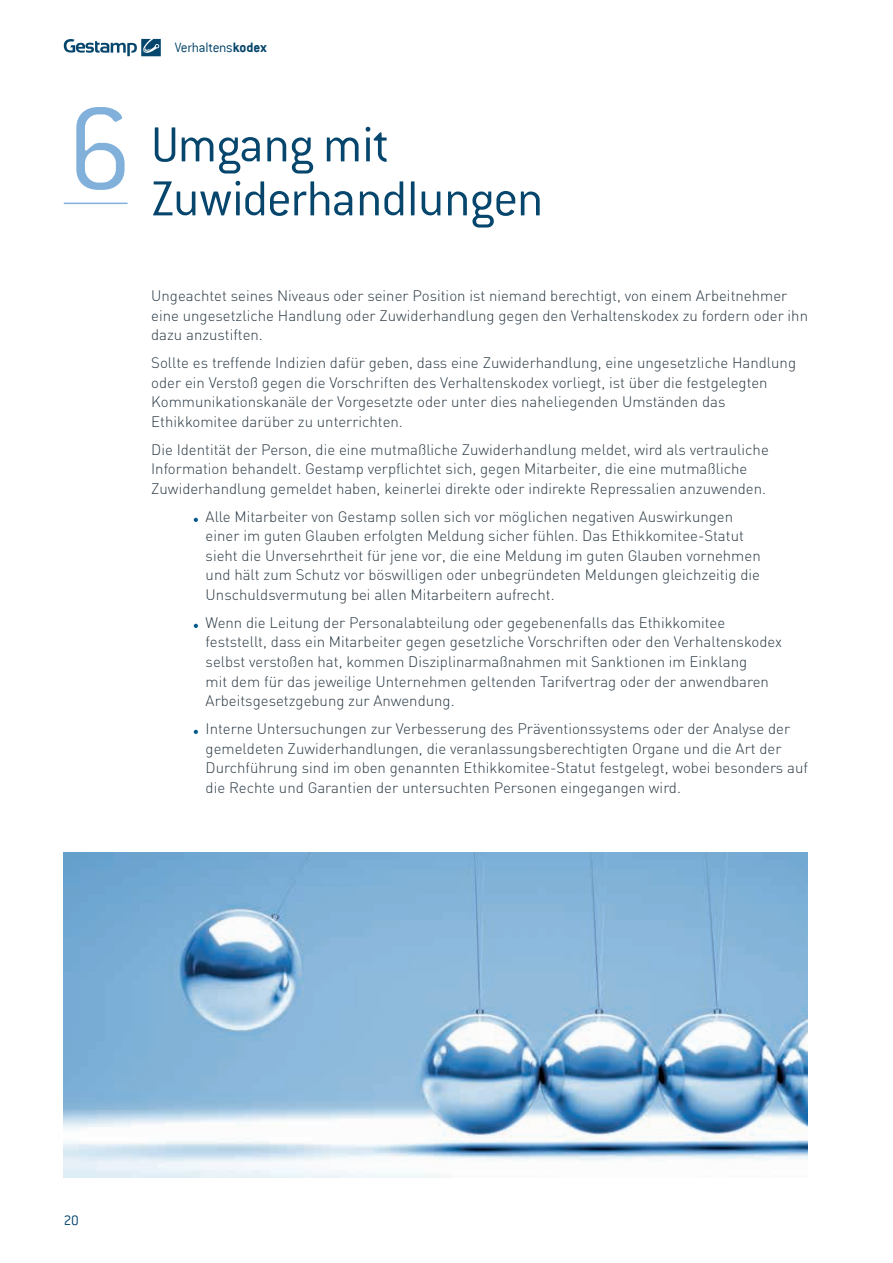
<style>
.page{position:relative;width:893px;height:1263px;background:#fff}
.page>*{position:absolute;margin:0;border:0;box-sizing:border-box;transform-origin:0 0}
.t1{font:300 127.5px "Conduit ITC";color:#81b0db}
.t2{font:300 54px "Conduit ITC";letter-spacing:-.015em;color:#06466d}
.t3{font:300 15px/19.5px "DIN";color:#2b3a45}
.t4{font:300 15px "Conduit ITC";letter-spacing:-.02em;color:#06466d}
.s1{font-weight:700}
</style>
<div class="page">
<svg style="left:64px;top:39px;width:97px;height:17px"></svg>
<svg style="left:194px;top:518px;width:4px;height:4px"></svg>
<svg style="left:194px;top:624px;width:4px;height:4px"></svg>
<svg style="left:194px;top:730px;width:4px;height:4px"></svg>
<hr style="left:64px;top:203px;width:64px;height:1px;background:#81b0db">
<img style="left:64px;top:853px;width:744px;height:325px">
<h1 class="t1" style="left:68px;top:79px;width:67px">6</h1>
<p class="t4" style="left:175px;top:39px;width:93px">Verhaltens<span class="s1">kodex</span></p>
<h2 class="t2" style="left:151px;top:115px;width:240px">Umgang mit</h2>
<h2 class="t2" style="left:151px;top:169px;width:394px">Zuwiderhandlungen</h2>
<p class="t3" style="left:151px;top:286px;width:658px">Ungeachtet seines Niveaus oder seiner Position ist niemand berechtigt, von einem Arbeitnehmer eine ungesetzliche Handlung oder Zuwiderhandlung gegen den Verhaltenskodex zu fordern oder ihn dazu anzustiften.</p>
<p class="t3" style="left:151px;top:353px;width:646px">Sollte es treffende Indizien dafür geben, dass eine Zuwiderhandlung, eine ungesetzliche Handlung oder ein Verstoß gegen die Vorschriften des Verhaltenskodex vorliegt, ist über die festgelegten Kommunikationskanäle der Vorgesetzte oder unter dies naheliegenden Umständen das Ethikkomitee darüber zu unterrichten.</p>
<p class="t3" style="left:151px;top:440px;width:619px">Die Identität der Person, die eine mutmaßliche Zuwiderhandlung meldet, wird als vertrauliche<br>Information behandelt. Gestamp verpflichtet sich, gegen Mitarbeiter, die eine mutmaßliche<br>Zuwiderhandlung gemeldet haben, keinerlei direkte oder indirekte Repressalien anzuwenden.</p>
<p class="t3" style="left:206px;top:507px;width:557px">Alle Mitarbeiter von Gestamp sollen sich vor möglichen negativen Auswirkungen einer im guten Glauben erfolgten Meldung sicher fühlen. Das Ethikkomitee-Statut sieht die Unversehrtheit für jene vor, die eine Meldung im guten Glauben vornehmen und hält zum Schutz vor böswilligen oder unbegründeten Meldungen gleichzeitig die Unschuldsvermutung bei allen Mitarbeitern aufrecht.</p>
<p class="t3" style="left:206px;top:613px;width:578px">Wenn die Leitung der Personalabteilung oder gegebenenfalls das Ethikkomitee feststellt, dass ein Mitarbeiter gegen gesetzliche Vorschriften oder den Verhaltenskodex selbst verstoßen hat, kommen Disziplinarmaßnahmen mit Sanktionen im Einklang<br>mit dem für das jeweilige Unternehmen geltenden Tarifvertrag oder der anwendbaren Arbeitsgesetzgebung zur Anwendung.</p>
<p class="t3" style="left:206px;top:719px;width:604px">Interne Untersuchungen zur Verbesserung des Präventionssystems oder der Analyse der gemeldeten Zuwiderhandlungen, die veranlassungsberechtigten Organe und die Art der Durchführung sind im oben genannten Ethikkomitee-Statut festgelegt, wobei besonders auf die Rechte und Garantien der untersuchten Personen eingegangen wird.</p>
<p class="t4" style="left:64px;top:1212px;width:16px">20</p>
</div>
